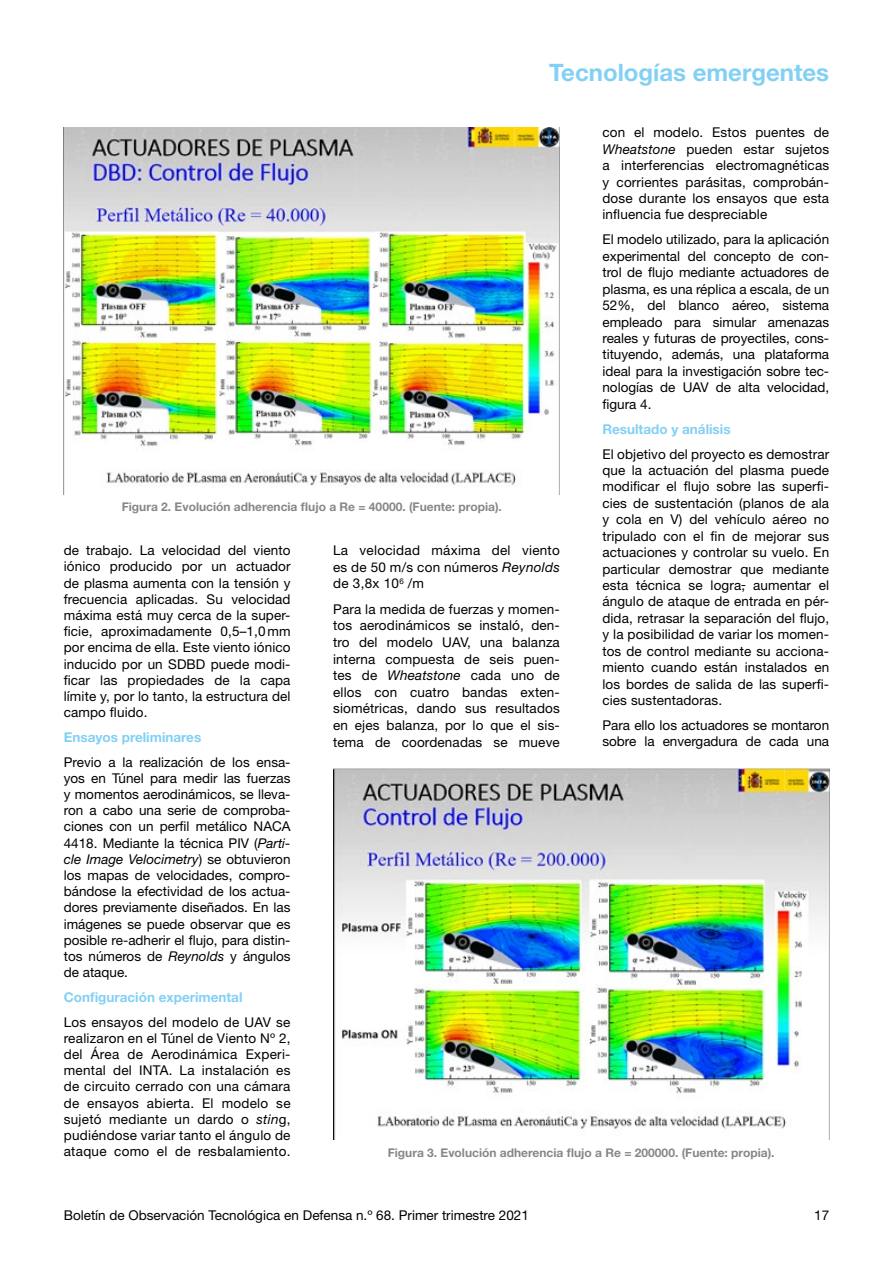
<style>
.page{position:relative;width:893px;height:1263px;background:#fff}
.page>*{position:absolute;margin:0;border:0;box-sizing:border-box;transform-origin:0 0}
.t1{font:700 24px "Helvetica Neue LT Std";color:#83d0f5}
._05-texto{font:13.5px/16.2px "Helvetica Neue LT Std";letter-spacing:.01em;color:#000;text-align:justify}
._06-Ladillo{font:700 13.5px "Helvetica Neue LT Std";color:#83d0f5}
.t2{font:700 12px "Helvetica Neue LT Std";color:#878787}
.s1{font-style:italic}
</style>
<div class="page">
<img style="left:64px;top:128px;width:496px;height:366px">
<img style="left:333px;top:768px;width:496px;height:371px">
<h1 class="t1" style="left:549px;top:58px;width:281px">Tecnologías emergentes</h1>
<p class="_05-texto" style="left:602px;top:124px;width:228px">con el modelo. Estos puentes de <span class="s1">Wheatstone</span> pueden estar sujetos a interferencias electromagnéticas y corrientes parásitas, comprobán&shy;dose durante los ensayos que esta influencia fue despreciable</p>
<p class="_05-texto" style="left:602px;top:231px;width:228px">El modelo utilizado, para la aplicación experimental del concepto de con&shy;trol de flujo mediante actuadores de plasma, es una réplica a escala, de un 52%, del blanco aéreo, sistema empleado para simular amenazas reales y futuras de proyectiles, cons&shy;tituyendo, además, una plataforma ideal para la investigación sobre tec&shy;nologías de UAV de alta velocidad, figura 4.</p>
<p class="_06-Ladillo" style="left:602px;top:420px;width:130px">Resultado y análisis</p>
<p class="_05-texto" style="left:602px;top:445px;width:228px">El objetivo del proyecto es demostrar que la actuación del plasma puede modificar el flujo sobre las superfi&shy;cies de sustentación (planos de ala y cola en V) del vehículo aéreo no tripulado con el fin de mejorar sus actuaciones y controlar su vuelo. En particular demostrar que mediante esta técnica se logra, aumentar el ángulo de ataque de entrada en pér&shy;dida, retrasar la separación del flujo, y la posibilidad de variar los momen&shy;tos de control mediante su acciona&shy;miento cuando están instalados en los bordes de salida de las superfi&shy;cies sustentadoras.</p>
<p class="_05-texto" style="left:602px;top:717px;width:228px">Para ello los actuadores se montaron sobre la envergadura de cada una</p>
<p class="t2" style="left:122px;top:500px;width:382px">Figura 2. Evolución adherencia flujo a Re = 40000. (Fuente: propia).</p>
<p class="_05-texto" style="left:333px;top:542px;width:228px;line-height:16.6px">La velocidad máxima del viento es de 50 m/s con números <span class="s1">Reynolds </span>de 3,8x 10<sup>6</sup> /m</p>
<p class="_05-texto" style="left:333px;top:600px;width:228px;line-height:16.6px">Para la medida de fuerzas y momen&shy;tos aerodinámicos se instaló, den&shy;tro del modelo UAV, una balanza interna compuesta de seis puen&shy;tes de <span class="s1">Wheatstone</span> cada uno de ellos con cuatro bandas exten&shy;siométricas, dando sus resultados en ejes balanza, por lo que el sis&shy;tema de coordenadas se mueve</p>
<p class="_05-texto" style="left:64px;top:542px;width:228px">de trabajo. La velocidad del viento iónico producido por un actuador de plasma aumenta con la tensión y frecuencia aplicadas. Su velocidad máxima está muy cerca de la super&shy;ficie, aproximadamente 0,5–1,0mm por encima de ella. Este viento iónico inducido por un SDBD puede modi&shy;ficar las propiedades de la capa límite y, por lo tanto, la estructura del campo fluido.</p>
<p class="_06-Ladillo" style="left:64px;top:729px;width:139px">Ensayos preliminares</p>
<p class="_05-texto" style="left:64px;top:753px;width:228px">Previo a la realización de los ensa&shy;yos en Túnel para medir las fuerzas y momentos aerodinámicos, se lleva&shy;ron a cabo una serie de comproba&shy;ciones con un perfil metálico NACA 4418. Mediante la técnica PIV (<span class="s1">Parti&shy;cle Image Velocimetry</span>) se obtuvieron los mapas de velocidades, compro&shy;bándose la efectividad de los actua&shy;dores previamente diseñados. En las imágenes se puede observar que es posible re-adherir el flujo, para distin&shy;tos números de <span class="s1">Reynolds</span> y ángulos de ataque.</p>
<p class="_06-Ladillo" style="left:64px;top:989px;width:180px">Configuración experimental</p>
<p class="_05-texto" style="left:64px;top:1013px;width:228px">Los ensayos del modelo de UAV se realizaron en el Túnel de Viento Nº 2, del Área de Aerodinámica Experi&shy;mental del INTA. La instalación es de circuito cerrado con una cámara de ensayos abierta. El modelo se sujetó mediante un dardo o <span class="s1">stin</span>g, pudiéndose variar tanto el ángulo de ataque como el de resbalamiento.</p>
<p class="t2" style="left:388px;top:1145px;width:388px">Figura 3. Evolución adherencia flujo a Re = 200000. (Fuente: propia).</p>
<p class="_05-texto" style="left:64px;top:1207px;width:467px">Boletín de Observación Tecnológica en Defensa n.º 68. Primer trimestre 2021</p>
<p class="_05-texto" style="left:814px;top:1207px;width:17px">17</p>
</div>
